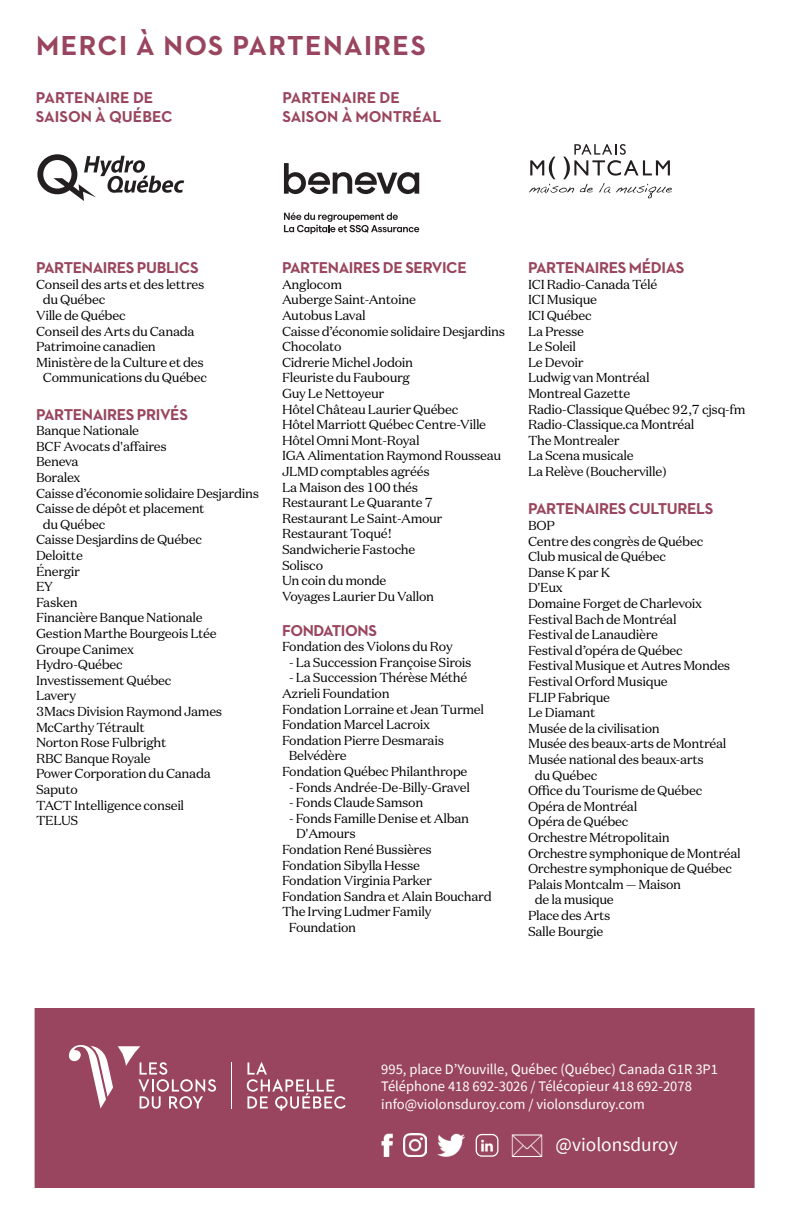
<style>
.page{position:relative;width:792px;height:1224px;background:#fff}
.page>*{position:absolute;margin:0;border:0;box-sizing:border-box;transform-origin:0 0}
.t1{font:700 28px "Neutraface 2 Text";letter-spacing:.05em;color:#99455f}
.t2{font:19.4px "Source Sans Pro";color:#fff}
.t3{font:700 16px "Neutraface 2 Text";letter-spacing:-.025em;color:#99455f}
.t4{font:700 16px/19.2px "Neutraface 2 Text";color:#99455f}
.t5{font:14.6px/17.4px "Source Sans Pro";color:#fff}
.t6{font:13px/15.6px "Domaine Text";letter-spacing:-.025em;color:#000}
</style>
<div class="page">
<svg style="left:37px;top:154px;width:147px;height:46px"></svg>
<svg style="left:529px;top:144px;width:143px;height:54px"></svg>
<svg style="left:284px;top:213px;width:135px;height:21px"></svg>
<svg style="left:284px;top:163px;width:135px;height:31px"></svg>
<div style="left:35px;top:1008px;width:720px;height:180px;background:#99455f"></div>
<img style="left:381px;top:1133px;width:11px;height:24px">
<img style="left:437px;top:1133px;width:28px;height:24px">
<img style="left:476px;top:1135px;width:22px;height:21px">
<div style="left:476px;top:1134px;width:22px;height:23px;border:1px solid #fff;border-radius:6px"></div>
<img style="left:403px;top:1133px;width:23px;height:24px">
<hr style="left:231px;top:1062px;width:1px;height:47px;background:#fff">
<svg style="left:69px;top:1045px;width:147px;height:64px"></svg>
<svg style="left:247px;top:1062px;width:99px;height:49px"></svg>
<h1 class="t1" style="left:36px;top:28px;width:391px">MERCI À NOS PARTENAIRES</h1>
<p class="t4" style="left:36px;top:87px;width:138px">PARTENAIRE DE<br>SAISON À QUÉBEC</p>
<p class="t4" style="left:282px;top:87px;width:161px">PARTENAIRE DE<br>SAISON À MONTRÉAL</p>
<p class="t3" style="left:36px;top:257px;width:164px">PARTENAIRES PUBLICS</p>
<p class="t6" style="left:36px;top:276px;width:170px">Conseil des arts et des lettres</p>
<p class="t6" style="left:43px;top:292px;width:64px">du Québec</p>
<p class="t6" style="left:36px;top:307px;width:91px">Ville de Québec</p>
<p class="t6" style="left:36px;top:323px;width:160px">Conseil des Arts du Canada</p>
<p class="t6" style="left:36px;top:339px;width:121px">Patrimoine canadien</p>
<p class="t6" style="left:36px;top:354px;width:169px">Ministère de la Culture et des</p>
<p class="t6" style="left:43px;top:370px;width:166px">Communications du Québec</p>
<p class="t3" style="left:36px;top:404px;width:153px">PARTENAIRES PRIVÉS</p>
<p class="t6" style="left:36px;top:423px;width:105px">Banque Nationale</p>
<p class="t6" style="left:36px;top:438px;width:132px">BCF Avocats d'affaires</p>
<p class="t6" style="left:36px;top:454px;width:44px">Beneva</p>
<p class="t6" style="left:36px;top:469px;width:46px">Boralex</p>
<p class="t6" style="left:36px;top:485px;width:225px">Caisse d’économie solidaire Desjardins</p>
<p class="t6" style="left:36px;top:501px;width:170px">Caisse de dépôt et placement</p>
<p class="t6" style="left:43px;top:516px;width:64px">du Québec</p>
<p class="t6" style="left:36px;top:532px;width:168px">Caisse Desjardins de Québec</p>
<p class="t6" style="left:36px;top:547px;width:48px">Deloitte</p>
<p class="t6" style="left:36px;top:563px;width:46px">Énergir</p>
<p class="t6" style="left:36px;top:579px;width:18px">EY</p>
<p class="t6" style="left:36px;top:594px;width:43px">Fasken</p>
<p class="t6" style="left:36px;top:610px;width:168px">Financière Banque Nationale</p>
<p class="t6" style="left:36px;top:625px;width:182px">Gestion Marthe Bourgeois Ltée</p>
<p class="t6" style="left:36px;top:641px;width:99px">Groupe Canimex</p>
<p class="t6" style="left:36px;top:657px;width:88px">Hydro-Québec</p>
<p class="t6" style="left:36px;top:672px;width:137px">Investissement Québec</p>
<p class="t6" style="left:36px;top:688px;width:42px">Lavery</p>
<p class="t6" style="left:36px;top:703px;width:188px">3Macs Division Raymond James</p>
<p class="t6" style="left:36px;top:719px;width:110px">McCarthy Tétrault</p>
<p class="t6" style="left:36px;top:735px;width:132px">Norton Rose Fulbright</p>
<p class="t6" style="left:36px;top:750px;width:116px">RBC Banque Royale</p>
<p class="t6" style="left:36px;top:766px;width:176px">Power Corporation du Canada</p>
<p class="t6" style="left:36px;top:781px;width:43px">Saputo</p>
<p class="t6" style="left:36px;top:797px;width:150px">TACT Intelligence conseil</p>
<p class="t6" style="left:36px;top:813px;width:44px">TELUS</p>
<p class="t3" style="left:282px;top:257px;width:186px">PARTENAIRES DE SERVICE</p>
<p class="t6" style="left:282px;top:276px;width:225px">Anglocom<br>Auberge Saint-Antoine<br>Autobus Laval<br>Caisse d’économie solidaire Desjardins<br>Chocolato<br>Cidrerie Michel Jodoin<br>Fleuriste du Faubourg<br>Guy Le Nettoyeur<br>Hôtel Château Laurier Québec<br>Hôtel Marriott Québec Centre-Ville<br>Hôtel Omni Mont-Royal<br>IGA Alimentation Raymond Rousseau<br>JLMD comptables agréés<br>La Maison des 100 thés<br>Restaurant Le Quarante 7<br>Restaurant Le Saint-Amour<br>Restaurant Toqué !<br>Sandwicherie Fastoche<br>Solisco<br>Un coin du monde<br>Voyages Laurier Du Vallon</p>
<p class="t3" style="left:282px;top:620px;width:96px">FONDATIONS</p>
<p class="t6" style="left:282px;top:639px;width:172px">Fondation des Violons du Roy</p>
<p class="t6" style="left:289px;top:654px;width:184px">- La Succession Françoise Sirois</p>
<p class="t6" style="left:289px;top:670px;width:180px">- La Succession Thérèse Méthé</p>
<p class="t6" style="left:282px;top:685px;width:109px">Azrieli Foundation</p>
<p class="t6" style="left:282px;top:701px;width:204px">Fondation Lorraine et Jean Turmel</p>
<p class="t6" style="left:282px;top:717px;width:150px">Fondation Marcel Lacroix</p>
<p class="t6" style="left:282px;top:732px;width:164px">Fondation Pierre Desmarais</p>
<p class="t6" style="left:289px;top:748px;width:60px">Belvédère</p>
<p class="t6" style="left:282px;top:763px;width:187px">Fondation Québec Philanthrope</p>
<p class="t6" style="left:289px;top:779px;width:182px">- Fonds Andrée-De-Billy-Gravel</p>
<p class="t6" style="left:289px;top:795px;width:136px">- Fonds Claude Samson</p>
<p class="t6" style="left:289px;top:810px;width:182px">- Fonds Famille Denise et Alban</p>
<p class="t6" style="left:296px;top:826px;width:61px">D'Amours</p>
<p class="t6" style="left:282px;top:841px;width:151px">Fondation René Bussières</p>
<p class="t6" style="left:282px;top:857px;width:140px">Fondation Sibylla Hesse</p>
<p class="t6" style="left:282px;top:873px;width:151px">Fondation Virginia Parker</p>
<p class="t6" style="left:282px;top:888px;width:211px">Fondation Sandra et Alain Bouchard</p>
<p class="t6" style="left:282px;top:904px;width:151px">The Irving Ludmer Family</p>
<p class="t6" style="left:289px;top:919px;width:69px">Foundation</p>
<p class="t3" style="left:528px;top:257px;width:158px">PARTENAIRES MÉDIAS</p>
<p class="t6" style="left:528px;top:276px;width:219px">ICI Radio-Canada Télé<br>ICI Musique<br>ICI Québec<br>La Presse<br>Le Soleil<br>Le Devoir<br>Ludwig van Montréal<br>Montreal Gazette<br>Radio-Classique Québec 92,7 cjsq-fm<br>Radio-Classique.ca Montréal<br>The Montrealer<br>La Scena musicale<br>La Relève (Boucherville)</p>
<p class="t3" style="left:528px;top:499px;width:187px">PARTENAIRES CULTURELS</p>
<p class="t6" style="left:528px;top:517px;width:28px">BOP</p>
<p class="t6" style="left:528px;top:533px;width:177px">Centre des congrès de Québec</p>
<p class="t6" style="left:528px;top:549px;width:139px">Club musical de Québec</p>
<p class="t6" style="left:528px;top:564px;width:84px">Danse K par K</p>
<p class="t6" style="left:528px;top:580px;width:36px">D'Eux</p>
<p class="t6" style="left:528px;top:595px;width:176px">Domaine Forget de Charlevoix</p>
<p class="t6" style="left:528px;top:611px;width:150px">Festival Bach de Montréal</p>
<p class="t6" style="left:528px;top:627px;width:132px">Festival de Lanaudière</p>
<p class="t6" style="left:528px;top:642px;width:156px">Festival d’opéra de Québec</p>
<p class="t6" style="left:528px;top:658px;width:204px">Festival Musique et Autres Mondes</p>
<p class="t6" style="left:528px;top:673px;width:141px">Festival Orford Musique</p>
<p class="t6" style="left:528px;top:689px;width:84px">FLIP Fabrique</p>
<p class="t6" style="left:528px;top:705px;width:69px">Le Diamant</p>
<p class="t6" style="left:528px;top:720px;width:133px">Musée de la civilisation</p>
<p class="t6" style="left:528px;top:736px;width:200px">Musée des beaux-arts de Montréal</p>
<p class="t6" style="left:528px;top:751px;width:177px">Musée national des beaux-arts</p>
<p class="t6" style="left:535px;top:767px;width:64px">du Québec</p>
<p class="t6" style="left:528px;top:783px;width:176px">Office du Tourisme de Québec</p>
<p class="t6" style="left:528px;top:798px;width:111px">Opéra de Montréal</p>
<p class="t6" style="left:528px;top:814px;width:102px">Opéra de Québec</p>
<p class="t6" style="left:528px;top:829px;width:143px">Orchestre Métropolitain</p>
<p class="t6" style="left:528px;top:845px;width:214px">Orchestre symphonique de Montréal</p>
<p class="t6" style="left:528px;top:861px;width:206px">Orchestre symphonique de Québec</p>
<p class="t6" style="left:528px;top:876px;width:155px">Palais Montcalm — Maison</p>
<p class="t6" style="left:535px;top:892px;width:81px">de la musique</p>
<p class="t6" style="left:528px;top:907px;width:84px">Place des Arts</p>
<p class="t6" style="left:528px;top:923px;width:77px">Salle Bourgie</p>
<p class="t5" style="left:381px;top:1060px;width:338px">995, place D’Youville, Québec (Québec) Canada G1R 3P1<br>Téléphone 418 692-3026 / Télécopieur 418 692-2078 info@violonsduroy.com / violonsduroy.com</p>
<h2 class="t2" style="left:556px;top:1132px;width:124px">@violonsduroy</h2>
</div>
